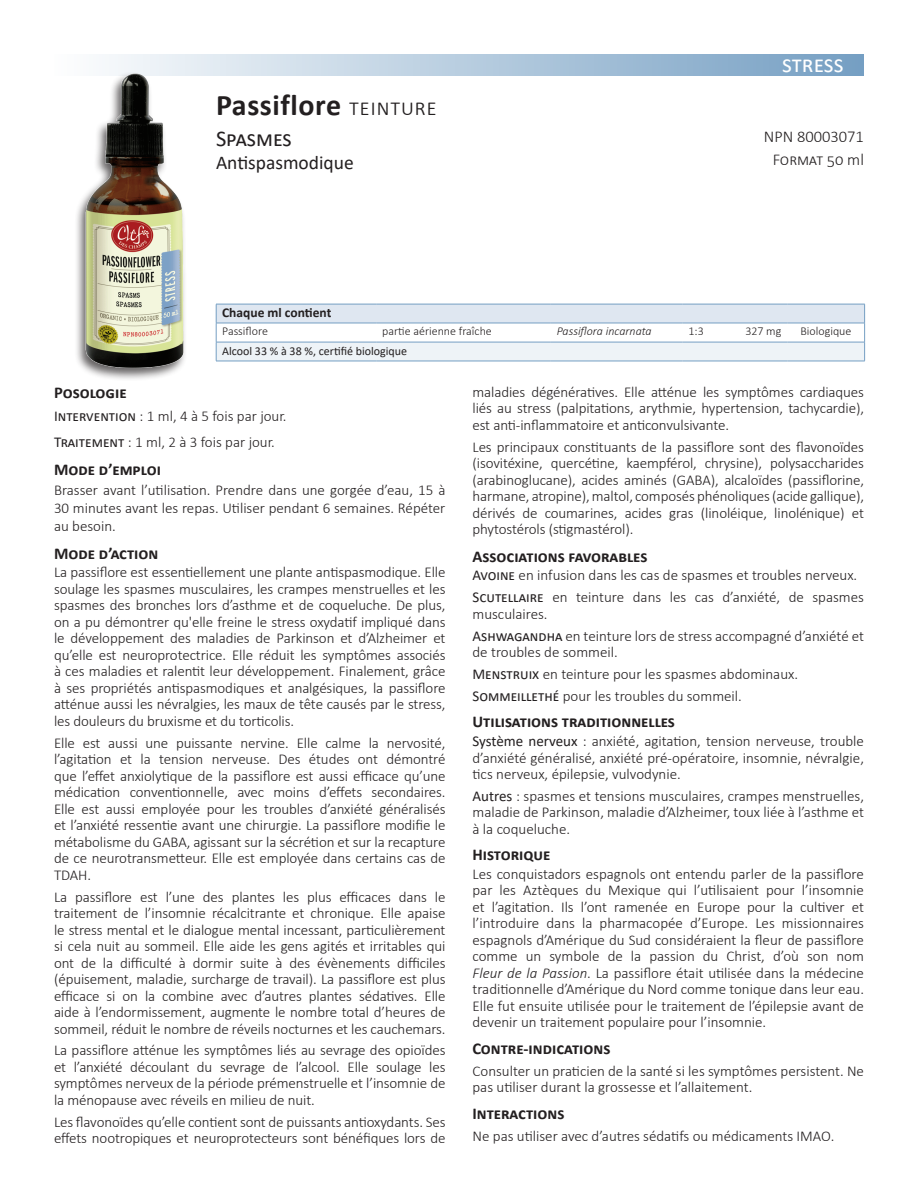
<style>
.page{position:relative;width:918px;height:1188px;background:#fff}
.page>*{position:absolute;margin:0;border:0;box-sizing:border-box;transform-origin:0 0}
.t1{font:700 30px "Calibri";color:#231f20}
.t2{font:24px "Calibri";color:#fff}
.t3{font:22.5px "Calibri";color:#231f20}
.t4{font:19.5px "Calibri";color:#231f20}
.t5{font:700 16.5px "Calibri";color:#231f20}
.t6{font:300 16.5px/23.2px "Calibri";color:#231f20;text-align:center}
.t7{font:300 15px/16.5px "Calibri";letter-spacing:-.005em;color:#231f20;text-align:justify}
.t8{font:700 13.5px "Calibri";color:#231f20}
.t9{font:300 12px "Calibri";color:#231f20}
.t10{font:12px "Calibri";color:#231f20}
.t11{font:italic 300 12px "Calibri";color:#231f20}
.s1{font-weight:300;font-size:24px}
.s2{font-weight:400}
.s3{font-style:italic}
</style>
<div class="page">
<div style="left:54px;top:54px;width:810px;height:22px;background:linear-gradient(to right,#fefefe,#759fc3)"></div>
<div style="left:74px;top:71px;width:113px;height:310px;background:#231f20;opacity:.7"></div>
<img style="left:73px;top:66px;width:115px;height:308px">
<div style="left:216px;top:304px;width:649px;height:19px;background:#dfe7f1"></div>
<div style="left:216px;top:342px;width:649px;height:19px;background:#eef3f7"></div>
<hr style="left:216px;top:304px;width:160px;height:1px;background:#759fc3">
<hr style="left:376px;top:304px;width:175px;height:1px;background:#759fc3">
<hr style="left:551px;top:304px;width:132px;height:1px;background:#759fc3">
<hr style="left:683px;top:304px;width:46px;height:1px;background:#759fc3">
<hr style="left:729px;top:304px;width:58px;height:1px;background:#759fc3">
<hr style="left:787px;top:304px;width:78px;height:1px;background:#759fc3">
<hr style="left:216px;top:323px;width:160px;height:1px;background:#759fc3">
<hr style="left:376px;top:323px;width:175px;height:1px;background:#759fc3">
<hr style="left:551px;top:323px;width:132px;height:1px;background:#759fc3">
<hr style="left:683px;top:323px;width:46px;height:1px;background:#759fc3">
<hr style="left:729px;top:323px;width:58px;height:1px;background:#759fc3">
<hr style="left:787px;top:323px;width:78px;height:1px;background:#759fc3">
<hr style="left:216px;top:342px;width:160px;height:1px;background:#759fc3">
<svg style="left:216px;top:304px;width:1px;height:57px"></svg>
<hr style="left:376px;top:342px;width:175px;height:1px;background:#759fc3">
<hr style="left:551px;top:342px;width:132px;height:1px;background:#759fc3">
<hr style="left:683px;top:342px;width:46px;height:1px;background:#759fc3">
<hr style="left:729px;top:342px;width:58px;height:1px;background:#759fc3">
<hr style="left:787px;top:342px;width:78px;height:1px;background:#759fc3">
<svg style="left:864px;top:304px;width:1px;height:57px"></svg>
<hr style="left:216px;top:361px;width:160px;height:1px;background:#759fc3">
<hr style="left:376px;top:361px;width:175px;height:1px;background:#759fc3">
<hr style="left:551px;top:361px;width:132px;height:1px;background:#759fc3">
<hr style="left:683px;top:361px;width:46px;height:1px;background:#759fc3">
<hr style="left:729px;top:361px;width:58px;height:1px;background:#759fc3">
<hr style="left:787px;top:361px;width:78px;height:1px;background:#759fc3">
<h1 class="t1" style="left:216px;top:84px;width:222px">Passiflore <span class="s1">teinture</span></h1>
<h3 class="t3" style="left:216px;top:123px;width:77px">Spasmes</h3>
<h3 class="t4" style="left:216px;top:149px;width:139px">Antispasmodique</h3>
<h2 class="t2" style="left:782px;top:47px;width:63px">stress</h2>
<p class="t6" style="left:764px;top:125px;width:102px">NPN 80003071<br>Format 50 ml</p>
<p class="t8" style="left:222px;top:303px;width:111px">Chaque ml contient</p>
<p class="t9" style="left:222px;top:324px;width:47px">Passiflore</p>
<p class="t9" style="left:382px;top:324px;width:111px">partie aérienne fraîche</p>
<p class="t11" style="left:557px;top:324px;width:96px">Passiflora incarnata</p>
<p class="t9" style="left:689px;top:324px;width:17px">1:3</p>
<p class="t9" style="left:745px;top:324px;width:38px">327 mg</p>
<p class="t9" style="left:801px;top:324px;width:52px">Biologique</p>
<p class="t10" style="left:222px;top:343px;width:186px">Alcool 33 % à 38 %, certifié biologique</p>
<p class="t5" style="left:54px;top:381px;width:74px">Posologie</p>
<p class="t7" style="left:54px;top:403px;width:234px;line-height:26.4px"><span class="s2">Intervention</span> : 1 ml, 4 à 5 fois par jour.<br><span class="s2">Traitement</span> : 1 ml, 2 à 3 fois par jour.</p>
<p class="t5" style="left:54px;top:458px;width:109px">Mode d’emploi</p>
<p class="t7" style="left:54px;top:481px;width:393px;line-height:18px">Brasser avant l’utilisation. Prendre dans une gorgée d’eau, 15 à 30 minutes avant les repas. Utiliser pendant 6 semaines. Répéter au besoin.</p>
<p class="t5" style="left:54px;top:541px;width:106px">Mode d’action</p>
<p class="t7" style="left:54px;top:564px;width:393px">La passiflore est essentiellement une plante antispasmodique. Elle soulage les spasmes musculaires, les crampes menstruelles et les spasmes des bronches lors d’asthme et de coqueluche. De plus, on a pu démontrer qu'elle freine le stress oxydatif impliqué dans le développement des maladies de Parkinson et d’Alzheimer et qu’elle est neuroprotectrice. Elle réduit les symptômes associés à ces maladies et ralentit leur développement. Finalement, grâce à ses propriétés antispasmodiques et analgésiques, la passiflore atténue aussi les névralgies, les maux de tête causés par le stress, les douleurs du bruxisme et du torticolis.</p>
<p class="t7" style="left:54px;top:734px;width:393px">Elle est aussi une puissante nervine. Elle calme la nervosité, l’agitation et la tension nerveuse. Des études ont démontré que l’effet anxiolytique de la passiflore est aussi efficace qu’une médication conventionnelle, avec moins d’effets secondaires.<br>Elle est aussi employée pour les troubles d’anxiété généralisés et l’anxiété ressentie avant une chirurgie. La passiflore modifie le métabolisme du GABA, agissant sur la sécrétion et sur la recapture de ce neurotransmetteur. Elle est employée dans certains cas de TDAH.</p>
<p class="t7" style="left:54px;top:888px;width:393px">La passiflore est l’une des plantes les plus efficaces dans le traitement de l’insomnie récalcitrante et chronique. Elle apaise le stress mental et le dialogue mental incessant, particulièrement si cela nuit au sommeil. Elle aide les gens agités et irritables qui ont de la difficulté à dormir suite à des évènements difficiles (épuisement, maladie, surcharge de travail). La passiflore est plus efficace si on la combine avec d’autres plantes sédatives. Elle aide à l’endormissement, augmente le nombre total d’heures de sommeil, réduit le nombre de réveils nocturnes et les cauchemars.</p>
<p class="t7" style="left:54px;top:1042px;width:393px">La passiflore atténue les symptômes liés au sevrage des opioïdes et l’anxiété découlant du sevrage de l’alcool. Elle soulage les symptômes nerveux de la période prémenstruelle et l’insomnie de la ménopause avec réveils en milieu de nuit.</p>
<p class="t7" style="left:54px;top:1114px;width:393px">Les flavonoïdes qu’elle contient sont de puissants antioxydants. Ses effets nootropiques et neuroprotecteurs sont bénéfiques lors de</p>
<p class="t7" style="left:472px;top:383px;width:393px">maladies dégénératives. Elle atténue les symptômes cardiaques liés au stress (palpitations, arythmie, hypertension, tachycardie), est anti-inflammatoire et anticonvulsivante.</p>
<p class="t7" style="left:472px;top:438px;width:393px">Les principaux constituants de la passiflore sont des flavonoïdes (isovitéxine, quercétine, kaempférol, chrysine), polysaccharides (arabinoglucane), acides aminés (GABA), alcaloïdes (passiflorine, harmane, atropine), maltol, composés phénoliques (acide gallique), dérivés de coumarines, acides gras (linoléique, linolénique) et phytostérols (stigmastérol).</p>
<p class="t5" style="left:472px;top:545px;width:177px">Associations favorables</p>
<p class="t7" style="left:472px;top:564px;width:393px;line-height:21.9px"><span class="s2">Avoine</span> en infusion dans les cas de spasmes et troubles nerveux.<br><span class="s2">Scutellaire</span> en teinture dans les cas d’anxiété, de spasmes</p>
<p class="t7" style="left:472px;top:603px;width:393px;line-height:21.9px">musculaires.<br><span class="s2">Ashwagandha</span> en teinture lors de stress accompagné d’anxiété et</p>
<p class="t7" style="left:472px;top:641px;width:327px;line-height:21.9px;text-align:left">de troubles de sommeil.<br><span class="s2">Menstruix</span> en teinture pour les spasmes abdominaux.<br><span class="s2">Sommeillethé</span> pour les troubles du sommeil.</p>
<p class="t5" style="left:472px;top:710px;width:204px">Utilisations traditionnelles</p>
<p class="t7" style="left:472px;top:733px;width:393px"><span class="s2">Système nerveux</span> : anxiété, agitation, tension nerveuse, trouble d’anxiété généralisé, anxiété pré-opératoire, insomnie, névralgie, tics nerveux, épilepsie, vulvodynie.</p>
<p class="t7" style="left:472px;top:788px;width:393px"><span class="s2">Autres</span> : spasmes et tensions musculaires, crampes menstruelles, maladie de Parkinson, maladie d’Alzheimer, toux liée à l’asthme et à la coqueluche.</p>
<p class="t5" style="left:472px;top:843px;width:80px">Historique</p>
<p class="t7" style="left:472px;top:866px;width:393px">Les conquistadors espagnols ont entendu parler de la passiflore par les Aztèques du Mexique qui l’utilisaient pour l’insomnie et l’agitation. Ils l’ont ramenée en Europe pour la cultiver et l’introduire dans la pharmacopée d’Europe. Les missionnaires espagnols d’Amérique du Sud considéraient la fleur de passiflore comme un symbole de la passion du Christ, d’où son nom <span class="s3">Fleur de la Passion</span>. La passiflore était utilisée dans la médecine traditionnelle d’Amérique du Nord comme tonique dans leur eau.<br>Elle fut ensuite utilisée pour le traitement de l’épilepsie avant de devenir un traitement populaire pour l’insomnie.</p>
<p class="t5" style="left:472px;top:1037px;width:139px">Contre-indications</p>
<p class="t7" style="left:472px;top:1062px;width:393px">Consulter un praticien de la santé si les symptômes persistent. Ne pas utiliser durant la grossesse et l’allaitement.</p>
<p class="t5" style="left:472px;top:1102px;width:93px">Interactions</p>
<p class="t7" style="left:472px;top:1127px;width:363px">Ne pas utiliser avec d’autres sédatifs ou médicaments IMAO.</p>
</div>
